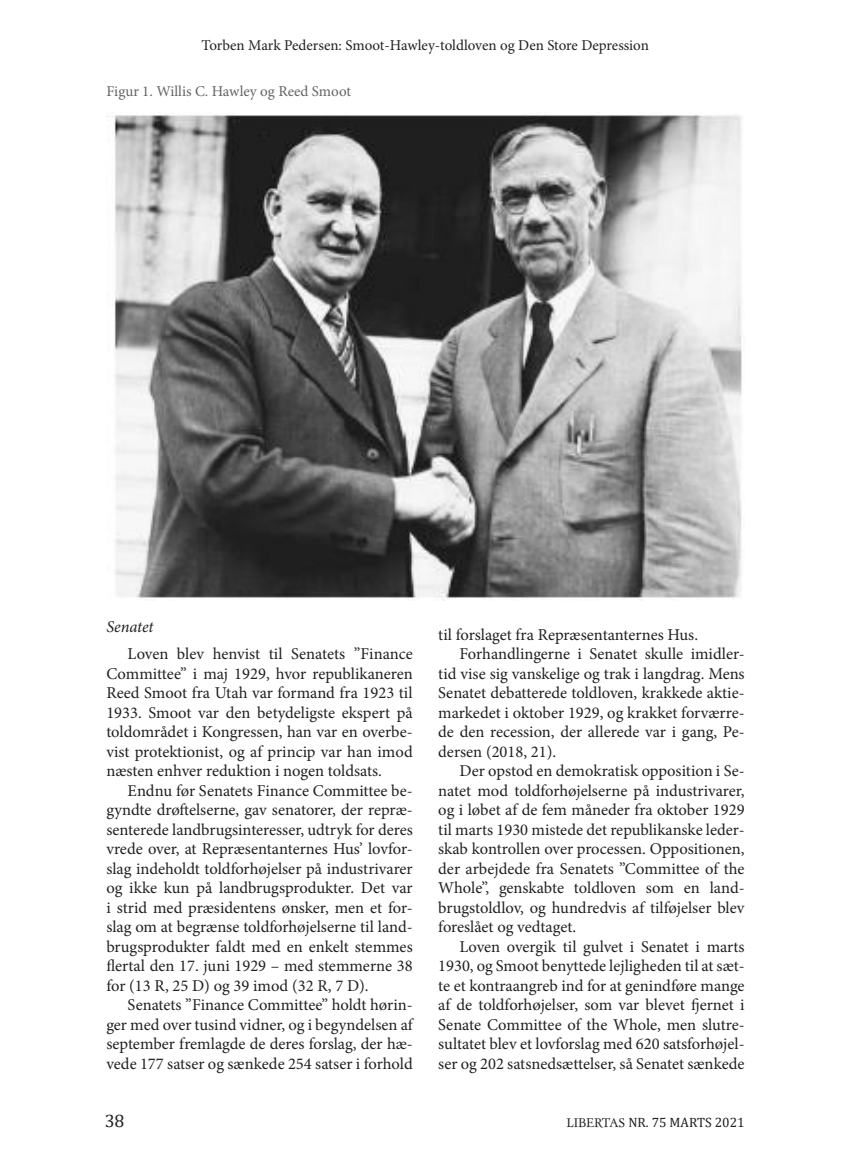
<style>
.page{position:relative;width:851px;height:1149px;background:#fff}
.page>*{position:absolute;margin:0;border:0;box-sizing:border-box;transform-origin:0 0}
.t1{font:18px "Cambria";color:#231f20}
.brød_indryk{font:16.5px/19.5px "Minion Pro";color:#231f20;text-align:justify}
.Afsnit_underafsnit_kursiv{font:italic 16.5px "Minion Pro";letter-spacing:-.005em;color:#231f20}
.Header_tekst_forfatter_og_titel{font:15px "Minion Pro";color:#231f20}
.billedtekst-75_sort{font:15px "Minion Pro";color:#636366}
.t2{font:13.5px "Cambria";color:#231f20}
.s1{font-family:"Day Roman";font-size:12px}
</style>
<div class="page">
<img style="left:106px;top:114px;width:636px;height:486px">
<p class="Header_tekst_forfatter_og_titel" style="left:202px;top:35px;width:449px">Torben Mark Pedersen: Smoot-Hawley-toldloven og Den Store Depression</p>
<p class="billedtekst-75_sort" style="left:106px;top:81px;width:246px">Figur 1. Willis C. Hawley og Reed Smoot</p>
<p class="Afsnit_underafsnit_kursiv" style="left:106px;top:615px;width:49px">Senatet</p>
<p class="brød_indryk" style="left:106px;top:644px;width:308px;text-indent:21px">Loven blev henvist til Senatets ”Finance Committee” i maj 1929, hvor republikaneren Reed Smoot fra Utah var formand fra 1923 til 1933. Smoot var den betydeligste ekspert på toldområdet i Kongressen, han var en overbe&shy;vist protektionist, og af princip var han imod næsten enhver reduktion i nogen toldsats.</p>
<p class="brød_indryk" style="left:106px;top:780px;width:308px;text-indent:21px">Endnu før Senatets Finance Committee be&shy;gyndte drøftelserne, gav senatorer, der repræ&shy;senterede landbrugsinteresser, udtryk for deres vrede over, at Repræsentanternes Hus’ lovfor&shy;slag indeholdt toldforhøjelser på industrivarer og ikke kun på landbrugsprodukter. Det var i strid med præsidentens ønsker, men et for&shy;slag om at begrænse toldforhøjelserne til land&shy;brugsprodukter faldt med en enkelt stemmes flertal den 17. juni 1929 – med stemmerne 38 for (13 R, 25 D) og 39 imod (32 R, 7 D).</p>
<p class="brød_indryk" style="left:106px;top:995px;width:308px;text-indent:21px">Senatets ”Finance Committee” holdt hørin&shy;ger med over tusind vidner, og i begyndelsen af september fremlagde de deres forslag, der hæ&shy;vede 177 satser og sænkede 254 satser i forhold</p>
<p class="brød_indryk" style="left:438px;top:624px;width:261px">til forslaget fra Repræsentanternes Hus.</p>
<p class="brød_indryk" style="left:438px;top:644px;width:308px;text-indent:21px">Forhandlingerne i Senatet skulle imidler&shy;tid vise sig vanskelige og trak i langdrag. Mens Senatet debatterede toldloven, krakkede aktie&shy;markedet i oktober 1929, og krakket forværre&shy;de den recession, der allerede var i gang, Pe&shy;dersen (2018, 21).</p>
<p class="brød_indryk" style="left:438px;top:761px;width:308px;text-indent:21px">Der opstod en demokratisk opposition i Se&shy;natet mod toldforhøjelserne på industrivarer, og i løbet af de fem måneder fra oktober 1929 til marts 1930 mistede det republikanske leder&shy;skab kontrollen over processen. Oppositionen, der arbejdede fra Senatets ”Committee of the Whole”, genskabte toldloven som en land&shy;brugstoldlov, og hundredvis af tilføjelser blev foreslået og vedtaget.</p>
<p class="brød_indryk" style="left:438px;top:936px;width:308px;text-indent:21px">Loven overgik til gulvet i Senatet i marts 1930, og Smoot benyttede lejligheden til at sæt&shy;te et kontraangreb ind for at genindføre mange af de toldforhøjelser, som var blevet fjernet i Senate Committee of the Whole, men slutre&shy;sultatet blev et lovforslag med 620 satsforhøjel&shy;ser og 202 satsnedsættelser, så Senatet sænkede</p>
<p class="t1" style="left:105px;top:1110px;width:21px">38</p>
<p class="t2" style="left:566px;top:1114px;width:180px"><span class="s1">LIBERTAS</span> NR. 75 MARTS 2021</p>
</div>
